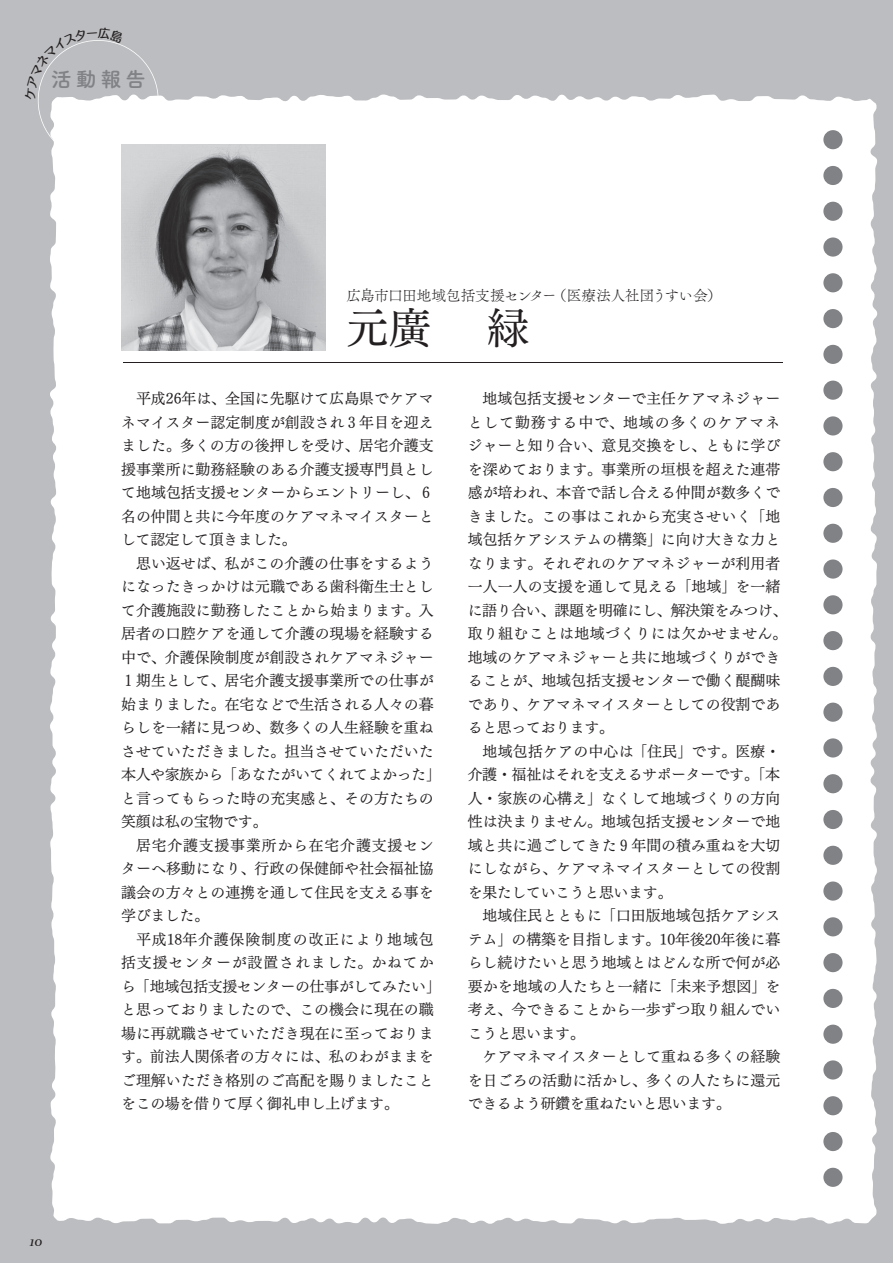
<style>
.page{position:relative;width:893px;height:1263px;background:#bcbdc0}
.page>*{position:absolute;margin:0;border:0;box-sizing:border-box;transform-origin:0 0}
.t1{font:42.45px "Tsuku Min Pro M";color:#231f20}
.t2{font:21px "Tsuku B Rd Gothic Std B";color:#808285}
.t3{font:14.85px/23.5px "Tsuku Min Pro RB";letter-spacing:.005em;color:#231f20}
.t4{font:14.85px "Tsuku A Old Min Pr 6 N L";letter-spacing:-.045em;color:#231f20}
.t5{font:italic 14.85px "Constantia";color:#231f20}
</style>
<div class="page">
<div style="left:50px;top:95px;width:827px;height:1129px;background:#fff"></div>
<div style="left:823px;top:130px;width:19px;height:19px;background:#808285;border-radius:50%"></div>
<div style="left:823px;top:166px;width:19px;height:19px;background:#808285;border-radius:50%"></div>
<div style="left:823px;top:202px;width:19px;height:19px;background:#808285;border-radius:50%"></div>
<div style="left:823px;top:237px;width:19px;height:20px;background:#808285;border-radius:50%"></div>
<div style="left:823px;top:273px;width:19px;height:19px;background:#808285;border-radius:50%"></div>
<div style="left:823px;top:309px;width:19px;height:19px;background:#808285;border-radius:50%"></div>
<div style="left:823px;top:345px;width:19px;height:19px;background:#808285;border-radius:50%"></div>
<div style="left:823px;top:381px;width:19px;height:19px;background:#808285;border-radius:50%"></div>
<div style="left:823px;top:416px;width:19px;height:19px;background:#808285;border-radius:50%"></div>
<div style="left:823px;top:452px;width:19px;height:19px;background:#808285;border-radius:50%"></div>
<div style="left:823px;top:488px;width:19px;height:19px;background:#808285;border-radius:50%"></div>
<div style="left:823px;top:524px;width:19px;height:19px;background:#808285;border-radius:50%"></div>
<div style="left:823px;top:559px;width:19px;height:20px;background:#808285;border-radius:50%"></div>
<div style="left:823px;top:595px;width:19px;height:19px;background:#808285;border-radius:50%"></div>
<div style="left:823px;top:631px;width:19px;height:19px;background:#808285;border-radius:50%"></div>
<div style="left:823px;top:667px;width:19px;height:19px;background:#808285;border-radius:50%"></div>
<div style="left:823px;top:703px;width:19px;height:19px;background:#808285;border-radius:50%"></div>
<div style="left:823px;top:738px;width:19px;height:19px;background:#808285;border-radius:50%"></div>
<div style="left:823px;top:774px;width:19px;height:19px;background:#808285;border-radius:50%"></div>
<div style="left:823px;top:810px;width:19px;height:19px;background:#808285;border-radius:50%"></div>
<div style="left:823px;top:846px;width:19px;height:19px;background:#808285;border-radius:50%"></div>
<div style="left:823px;top:881px;width:19px;height:20px;background:#808285;border-radius:50%"></div>
<div style="left:823px;top:917px;width:19px;height:19px;background:#808285;border-radius:50%"></div>
<div style="left:823px;top:953px;width:19px;height:19px;background:#808285;border-radius:50%"></div>
<div style="left:823px;top:989px;width:19px;height:19px;background:#808285;border-radius:50%"></div>
<div style="left:823px;top:1025px;width:19px;height:19px;background:#808285;border-radius:50%"></div>
<div style="left:823px;top:1060px;width:19px;height:19px;background:#808285;border-radius:50%"></div>
<div style="left:823px;top:1096px;width:19px;height:19px;background:#808285;border-radius:50%"></div>
<div style="left:823px;top:1132px;width:19px;height:19px;background:#808285;border-radius:50%"></div>
<div style="left:823px;top:1168px;width:19px;height:19px;background:#808285;border-radius:50%"></div>
<img style="left:121px;top:145px;width:204px;height:206px">
<hr style="left:123px;top:362px;width:659px;height:1px;background:#231f20">
<svg style="left:37px;top:40px;width:122px;height:121px"></svg>
<h2 class="t2" style="left:51px;top:63px;width:97px">活動報告</h2>
<p class="t5" style="left:30px;top:1230px;width:14px">10</p>
<p class="t4" style="left:347px;top:282px;width:377px">広島市口田地域包括支援センター（医療法人社団うすい会）</p>
<h1 class="t1" style="left:347px;top:290px;width:184px">元廣 　緑</h1>
<p class="t3" style="left:121px;top:385px;width:321px">　平成26年は、全国に先駆けて広島県でケアマネマイスター認定制度が創設され 3 年目を迎えました。多くの方の後押しを受け、居宅介護支援事業所に勤務経験のある介護支援専門員として地域包括支援センターからエントリーし、 6名の仲間と共に今年度のケアマネマイスターとして認定して頂きました。<br>　思い返せば、私がこの介護の仕事をするようになったきっかけは元職である歯科衛生士として介護施設に勤務したことから始まります。入居者の口腔ケアを通して介護の現場を経験する中で、介護保険制度が創設されケアマネジャー<br>1 期生として、居宅介護支援事業所での仕事が始まりました。在宅などで生活される人々の暮らしを一緒に見つめ、数多くの人生経験を重ねさせていただきました。担当させていただいた本人や家族から「あなたがいてくれてよかった」と言ってもらった時の充実感と、その方たちの笑顔は私の宝物です。<br>　居宅介護支援事業所から在宅介護支援センターへ移動になり、行政の保健師や社会福祉協議会の方々との連携を通して住民を支える事を学びました。<br>　平成18年介護保険制度の改正により地域包括支援センターが設置されました。かねてから「地域包括支援センターの仕事がしてみたい」と思っておりましたので、この機会に現在の職場に再就職させていただき現在に至っております。前法人関係者の方々には、私のわがままをご理解いただき格別のご高配を賜りましたことをこの場を借りて厚く御礼申し上げます。</p>
<p class="t3" style="left:468px;top:385px;width:321px">　地域包括支援センターで主任ケアマネジャーとして勤務する中で、地域の多くのケアマネジャーと知り合い、意見交換をし、ともに学びを深めております。事業所の垣根を超えた連帯感が培われ、本音で話し合える仲間が数多くできました。この事はこれから充実させいく「地域包括ケアシステムの構築」に向け大きな力となります。それぞれのケアマネジャーが利用者一人一人の支援を通して見える「地域」を一緒に語り合い、課題を明確にし、解決策をみつけ、取り組むことは地域づくりには欠かせません。地域のケアマネジャーと共に地域づくりができることが、地域包括支援センターで働く醍醐味であり、ケアマネマイスターとしての役割であると思っております。<br>　地域包括ケアの中心は「住民」です。医療・介護・福祉はそれを支えるサポーターです。「本人・家族の心構え」なくして地域づくりの方向性は決まりません。地域包括支援センターで地域と共に過ごしてきた 9 年間の積み重ねを大切にしながら、ケアマネマイスターとしての役割を果たしていこうと思います。<br>　地域住民とともに「口田版地域包括ケアシステム」の構築を目指します。10年後20年後に暮らし続けたいと思う地域とはどんな所で何が必要かを地域の人たちと一緒に「未来予想図」を考え、今できることから一歩ずつ取り組んでいこうと思います。<br>　ケアマネマイスターとして重ねる多くの経験を日ごろの活動に活かし、多くの人たちに還元できるよう研鑽を重ねたいと思います。</p>
</div>
